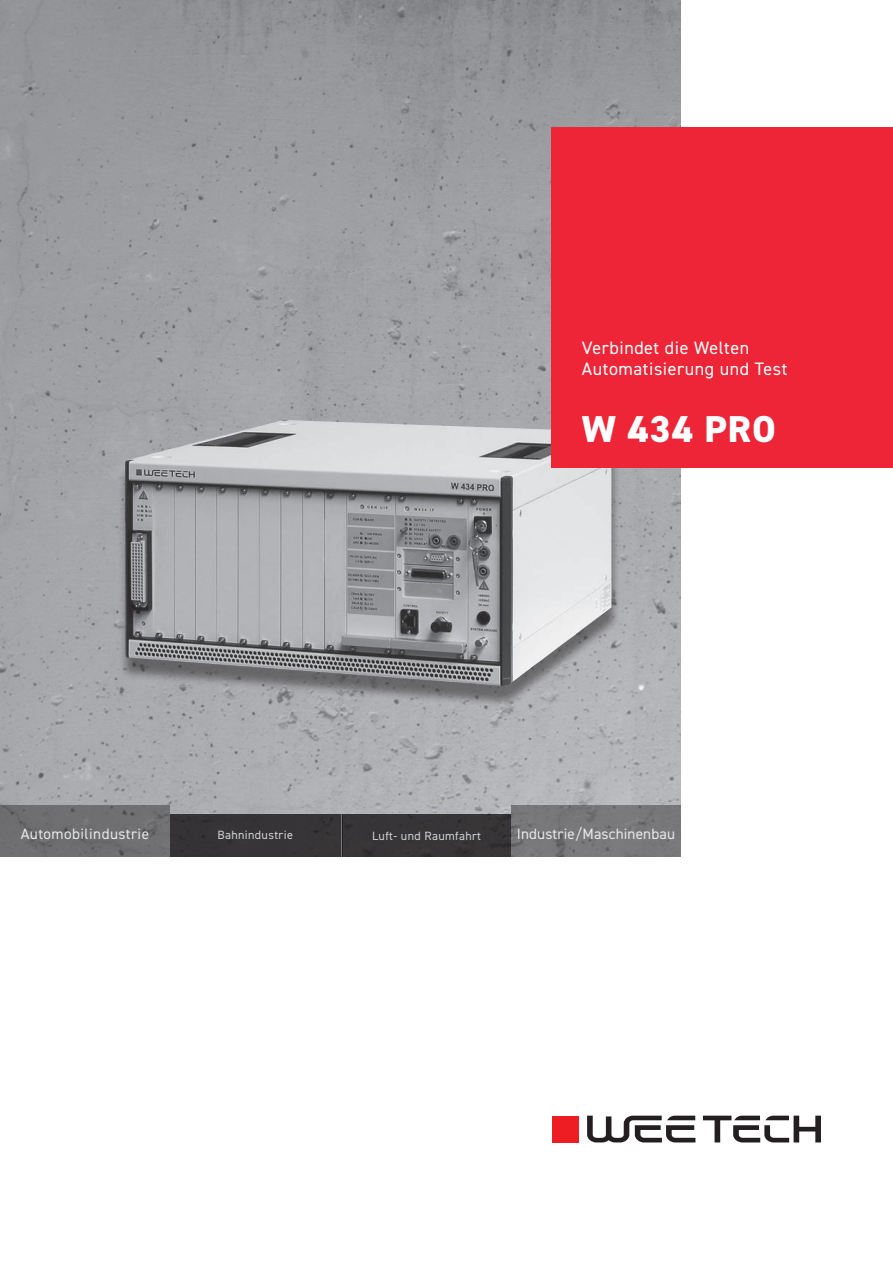
<style>
.page{position:relative;width:893px;height:1263px;background:#fff}
.page>*{position:absolute;margin:0;border:0;box-sizing:border-box;transform-origin:0 0}
.t1{font:800 37.5px "DIN2014";letter-spacing:.03em;color:#fff}
.t2{font:18px/21.6px "DIN2014";letter-spacing:.03em;color:#fff}
.t3{font:15px "DIN2014";letter-spacing:.01em;color:#e6e7e9}
.t4{font:15px "DIN2014";letter-spacing:.03em;color:#e6e7e9}
.t5{font:12px "DIN2014";letter-spacing:.03em;color:#d1d2d4}
</style>
<div class="page">
<img style="left:0;top:0;width:681px;height:814px">
<div style="left:511px;top:806px;width:170px;height:51px;background:#79787a"></div>
<div style="left:0;top:806px;width:170px;height:51px;background:#6f6e71"></div>
<div style="left:170px;top:814px;width:171px;height:43px;background:#363435"></div>
<hr style="left:341px;top:814px;width:1px;height:43px;background:#231f20">
<div style="left:342px;top:814px;width:169px;height:43px;background:#373537"></div>
<div style="left:118px;top:427px;width:503px;height:282px;background:#231f20;opacity:.5"></div>
<img style="left:125px;top:420px;width:397px;height:266px">
<div style="left:552px;top:128px;width:341px;height:340px;background:#ed2536"></div>
<div style="left:552px;top:1115px;width:27px;height:27px;background:#ee1d23"></div>
<svg style="left:703px;top:1115px;width:118px;height:27px"></svg>
<svg style="left:587px;top:1115px;width:108px;height:27px"></svg>
<p class="t2" style="left:582px;top:336px;width:207px">Verbindet die Welten<br>Automatisierung und Test</p>
<h1 class="t1" style="left:582px;top:404px;width:196px">W 434 PRO</h1>
<p class="t4" style="left:21px;top:824px;width:130px">Automobilindustrie</p>
<p class="t5" style="left:218px;top:827px;width:77px">Bahnindustrie</p>
<p class="t5" style="left:372px;top:828px;width:110px">Luft- und Raumfahrt</p>
<p class="t3" style="left:517px;top:824px;width:160px">Industrie/Maschinenbau</p>
</div>
